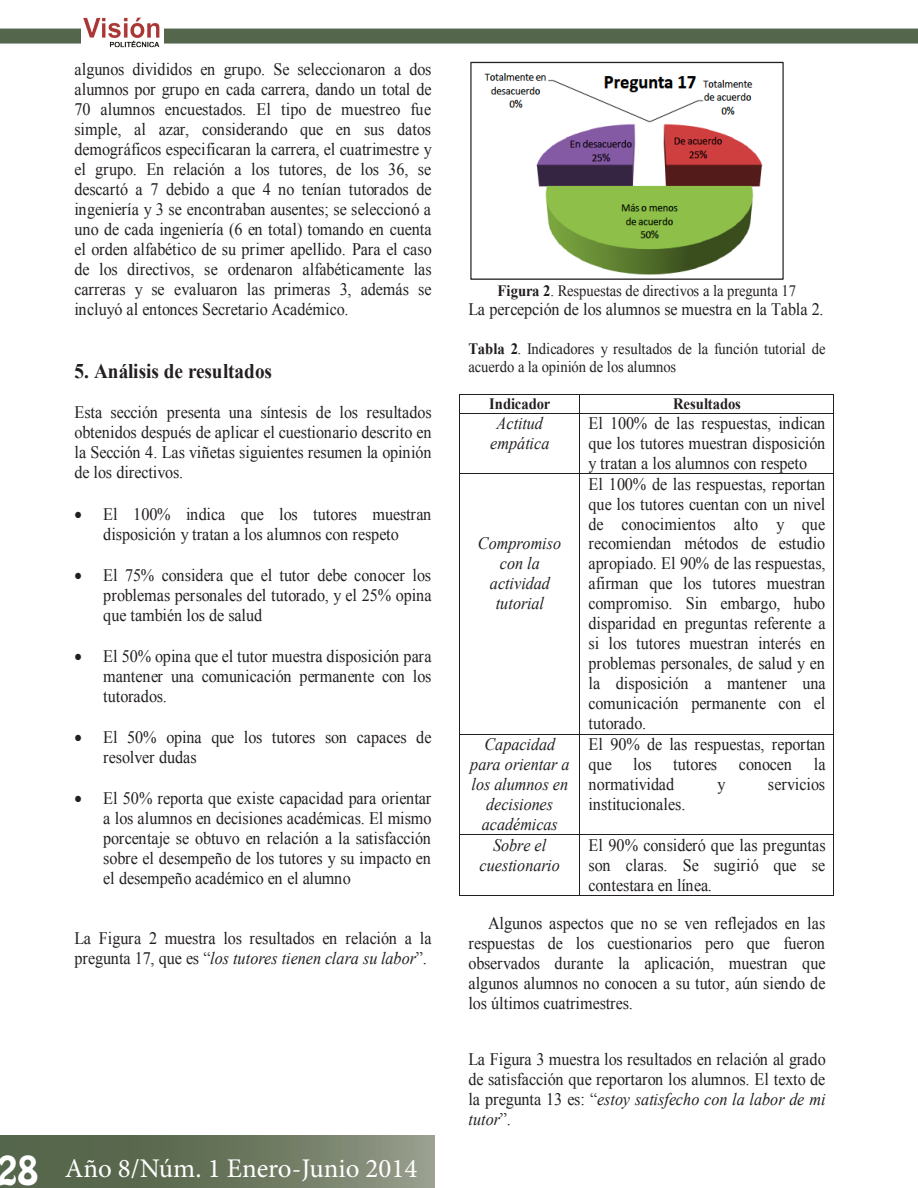
<style>
.page{position:relative;width:918px;height:1188px;background:#fff}
.page>*{position:absolute;margin:0;border:0;box-sizing:border-box;transform-origin:0 0}
.t1{font:27px "Minion Pro";color:#fff}
.t2{font:700 20.85px "Times New Roman";color:#231f20;scale:.92 1}
.t3{font:17.55px/20px "Times New Roman";color:#231f20;text-align:justify;scale:.92 1}
.t4{font:italic 17.55px/20px "Times New Roman";color:#231f20;text-align:center;scale:.92 1}
.t5{font:15.9px/17.9px "Times New Roman";color:#231f20;scale:.92 1}
.t6{font:700 15.9px "Times New Roman";letter-spacing:-.005em;color:#231f20;scale:.92 1}
.s1{font-style:italic}
.s2{font-family:"Hobo Std";font-size:36px}
.s3{font-weight:700}
</style>
<div class="page">
<svg style="left:0;top:1135px;width:435px;height:53px;background:#6a775f"></svg>
<div style="left:0;top:29px;width:918px;height:15px;background:#54664c"></div>
<img style="left:81px;top:17px;width:83px;height:31px">
<hr style="left:460px;top:394px;width:119px;height:1px;background:#231f20">
<hr style="left:580px;top:394px;width:253px;height:1px;background:#231f20">
<svg style="left:459px;top:394px;width:1px;height:19px"></svg>
<hr style="left:460px;top:413px;width:119px;height:1px;background:#231f20">
<svg style="left:579px;top:394px;width:1px;height:19px"></svg>
<hr style="left:580px;top:413px;width:253px;height:1px;background:#231f20">
<svg style="left:833px;top:394px;width:1px;height:19px"></svg>
<hr style="left:459px;top:413px;width:1px;height:60px;background:#231f20">
<hr style="left:579px;top:413px;width:1px;height:60px;background:#231f20">
<hr style="left:833px;top:413px;width:1px;height:60px;background:#231f20">
<hr style="left:460px;top:473px;width:119px;height:1px;background:#231f20">
<hr style="left:580px;top:473px;width:253px;height:1px;background:#231f20">
<hr style="left:459px;top:474px;width:1px;height:260px;background:#231f20">
<hr style="left:579px;top:474px;width:1px;height:260px;background:#231f20">
<hr style="left:833px;top:474px;width:1px;height:260px;background:#231f20">
<hr style="left:460px;top:734px;width:119px;height:1px;background:#231f20">
<hr style="left:580px;top:734px;width:253px;height:1px;background:#231f20">
<hr style="left:459px;top:735px;width:1px;height:99px;background:#231f20">
<hr style="left:579px;top:735px;width:1px;height:99px;background:#231f20">
<hr style="left:833px;top:735px;width:1px;height:99px;background:#231f20">
<hr style="left:460px;top:834px;width:119px;height:1px;background:#231f20">
<hr style="left:580px;top:834px;width:253px;height:1px;background:#231f20">
<hr style="left:459px;top:835px;width:1px;height:60px;background:#231f20">
<hr style="left:460px;top:895px;width:119px;height:1px;background:#231f20">
<hr style="left:579px;top:835px;width:1px;height:60px;background:#231f20">
<hr style="left:580px;top:895px;width:253px;height:1px;background:#231f20">
<hr style="left:833px;top:835px;width:1px;height:60px;background:#231f20">
<img style="left:484px;top:73px;width:279px;height:202px">
<div style="left:470px;top:62px;width:314px;height:218px;border:1px solid #231f20"></div>
<p class="t3" style="left:74px;top:59px;width:390px">algunos divididos en grupo. Se seleccionaron a dos alumnos por grupo en cada carrera, dando un total de 70 alumnos encuestados. El tipo de muestreo fue simple, al azar, considerando que en sus datos demográficos especificaran la carrera, el cuatrimestre y el grupo. En relación a los tutores, de los 36, se descartó a 7 debido a que 4 no tenían tutorados de ingeniería y 3 se encontraban ausentes; se seleccionó a uno de cada ingeniería (6 en total) tomando en cuenta el orden alfabético de su primer apellido. Para el caso de los directivos, se ordenaron alfabéticamente las carreras y se evaluaron las primeras 3, además se incluyó al entonces Secretario Académico.</p>
<p class="t2" style="left:74px;top:357px;width:216px">5. Análisis de resultados</p>
<p class="t3" style="left:74px;top:402px;width:390px">Esta sección presenta una síntesis de los resultados obtenidos después de aplicar el cuestionario descrito en la Sección 4. Las viñetas siguientes resumen la opinión de los directivos.</p>
<p class="t3" style="left:74px;top:504px;width:390px;text-align:center">• El 100% indica que los tutores muestran disposición y tratan a los alumnos con respeto</p>
<p class="t3" style="left:103px;top:564px;width:358px;text-indent:-29px">• El 75% considera que el tutor debe conocer los problemas personales del tutorado, y el 25% opina que también los de salud</p>
<p class="t3" style="left:103px;top:646px;width:358px;text-indent:-29px">• El 50% opina que el tutor muestra disposición para mantener una comunicación permanente con los tutorados.</p>
<p class="t3" style="left:103px;top:727px;width:358px;text-indent:-29px">• El 50% opina que los tutores son capaces de resolver dudas</p>
<p class="t3" style="left:103px;top:788px;width:359px;text-indent:-29px">• El 50% reporta que existe capacidad para orientar a los alumnos en decisiones académicas. El mismo porcentaje se obtuvo en relación a la satisfacción sobre el desempeño de los tutores y su impacto en el desempeño académico en el alumno</p>
<p class="t3" style="left:74px;top:928px;width:390px">La Figura 2 muestra los resultados en relación a la pregunta 17, que es “<span class="s1">los tutores tienen clara su labor</span>”.</p>
<h1 class="t1" style="left:-3px;top:1151px;width:422px"><span class="s2">28</span> Año 8/Núm. 1 Enero-Junio 2014</h1>
<p class="t5" style="left:498px;top:281px;width:326px"><span class="s3">Figura 2</span>. Respuestas de directivos a la pregunta 17</p>
<p class="t3" style="left:468px;top:299px;width:388px">La percepción de los alumnos se muestra en la Tabla 2.</p>
<p class="t5" style="left:468px;top:339px;width:390px"><span class="s3">Tabla 2</span>. Indicadores y resultados de la función tutorial de acuerdo a la opinión de los alumnos</p>
<p class="t6" style="left:489px;top:393px;width:68px">Indicador</p>
<p class="t6" style="left:673px;top:393px;width:75px">Resultados</p>
<p class="t4" style="left:490px;top:413px;width:66px">Actitud empática</p>
<p class="t3" style="left:589px;top:413px;width:259px">El 100% de las respuestas, indican que los tutores muestran disposición y tratan a los alumnos con respeto</p>
<p class="t4" style="left:478px;top:533px;width:92px">Compromiso con la actividad tutorial</p>
<p class="t3" style="left:589px;top:474px;width:259px">El 100% de las respuestas, reportan que los tutores cuentan con un nivel de conocimientos alto y que recomiendan métodos de estudio apropiado. El 90% de las respuestas, afirman que los tutores muestran compromiso. Sin embargo, hubo disparidad en preguntas referente a si los tutores muestran interés en problemas personales, de salud y en la disposición a mantener una comunicación permanente con el tutorado.</p>
<p class="t4" style="left:470px;top:734px;width:109px">Capacidad para orientar a los alumnos en decisiones académicas</p>
<p class="t3" style="left:589px;top:734px;width:259px">El 90% de las respuestas, reportan que los tutores conocen</p>
<p class="t3" style="left:814px;top:754px;width:14px">la</p>
<p class="t3" style="left:589px;top:774px;width:95px">normatividad</p>
<p class="t3" style="left:718px;top:774px;width:10px">y</p>
<p class="t3" style="left:768px;top:774px;width:64px">servicios</p>
<p class="t3" style="left:589px;top:794px;width:107px">institucionales.</p>
<p class="t4" style="left:480px;top:834px;width:89px">Sobre el cuestionario</p>
<p class="t3" style="left:589px;top:834px;width:259px">El 90% consideró que las preguntas son claras. Se sugirió que se contestara en línea.</p>
<p class="t3" style="left:468px;top:913px;width:390px;text-indent:20px">Algunos aspectos que no se ven reflejados en las respuestas de los cuestionarios pero que fueron observados durante la aplicación, muestran que algunos alumnos no conocen a su tutor, aún siendo de los últimos cuatrimestres.</p>
<p class="t3" style="left:468px;top:1049px;width:390px">La Figura 3 muestra los resultados en relación al grado de satisfacción que reportaron los alumnos. El texto de la pregunta 13 es: “<span class="s1">estoy satisfecho con la labor de mi tutor</span>”.</p>
</div>
